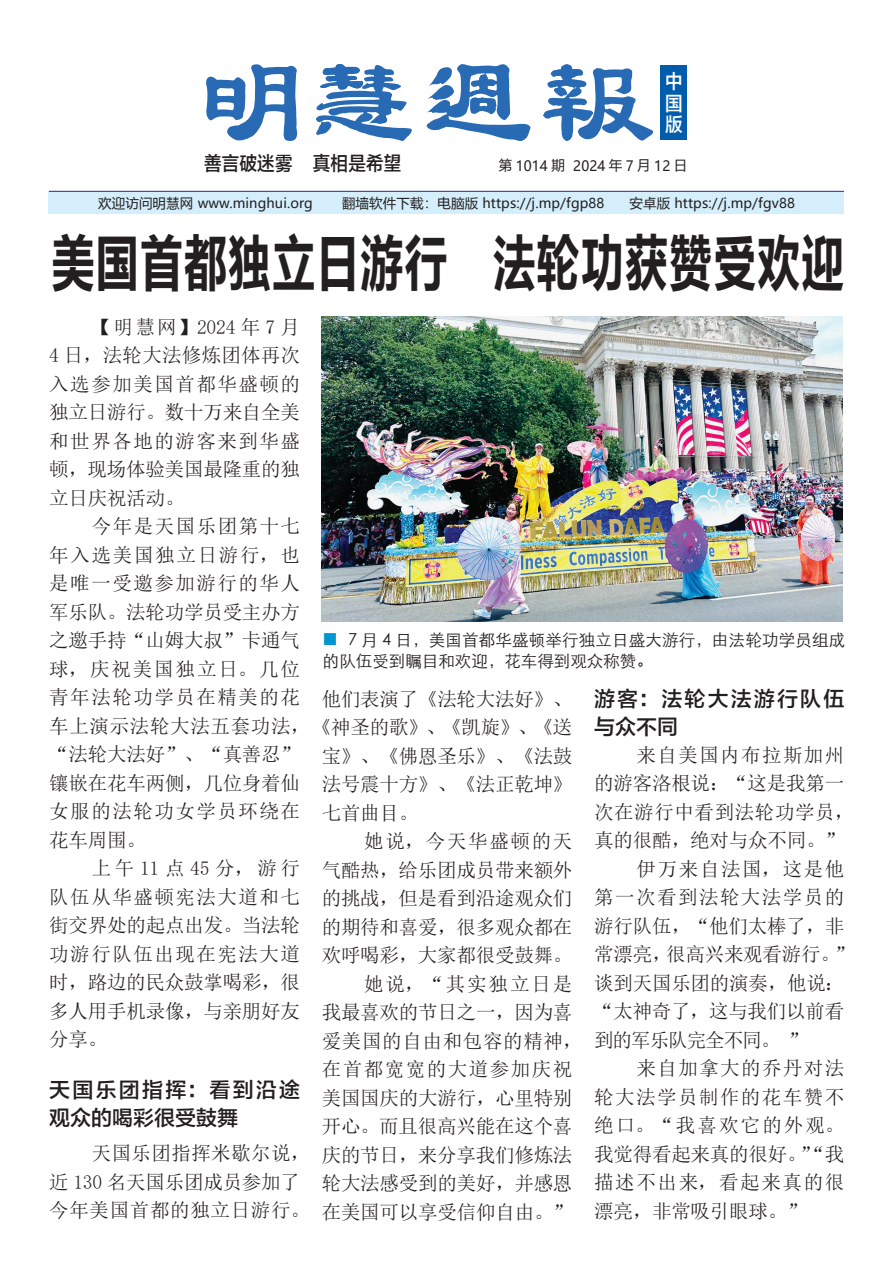
<style>
.page{position:relative;width:893px;height:1263px;background:#fff}
.page>*{position:absolute;margin:0;border:0;box-sizing:border-box;transform-origin:0 0}
.t1{font:63px "FZLTCHK GBK1 0";color:#231f20;scale:.7 1}
.t2{font:21px/28.5px "FZLTZHK GBK1 0";letter-spacing:.05em;color:#231f20}
.t3{font:21px/28.5px "FZLTZHK GBK1 0";letter-spacing:.1em;color:#231f20}
.t4{font:19.5px/28.5px "N Sim Sun";letter-spacing:-.01em;color:#231f20;text-align:justify}
.t5{font:19.5px/28.7px "N Sim Sun";letter-spacing:.075em;color:#231f20}
.t6{font:19.5px/28.5px "N Sim Sun";letter-spacing:.02em;color:#231f20}
.t7{font:19.5px "N Sim Sun";letter-spacing:.085em;color:#231f20}
.t8{font:19.5px "N Sim Sun";letter-spacing:.035em;color:#231f20}
.t9{font:19.5px "N Sim Sun";letter-spacing:.03em;color:#231f20}
.t10{font:19.5px "N Sim Sun";letter-spacing:.08em;color:#231f20}
.t11{font:19.5px "N Sim Sun";letter-spacing:.11em;color:#231f20}
.t12{font:19.5px "N Sim Sun";letter-spacing:-.05em;color:#231f20}
.t13{font:19.5px "N Sim Sun";letter-spacing:.1em;color:#231f20}
.t14{font:19.5px "FZLTZHK GBK1 0";letter-spacing:.01em;color:#231f20;scale:.9 1}
.t15{font:19.5px/21.5px "FZLTZHK GBK1 0";color:#fff;text-align:justify;scale:.9 1}
.t16{font:16.5px/21px "ST Xihei";letter-spacing:.01em;color:#231f20}
.t17{font:14.1px "Microsoft Ya Hei";letter-spacing:.01em;color:#231f20;scale:.95 1}
.t18{font:13.5px "Microsoft Ya Hei";letter-spacing:.01em;color:#231f20}
.s1{font-size:13.5px}
</style>
<div class="page">
<div style="left:49px;top:191px;width:795px;height:23px;background:#d4effb"></div>
<hr style="left:49px;top:191px;width:795px;height:1px;background:#2a318b">
<div style="left:660px;top:65px;width:27px;height:75px;background:#015dac"></div>
<svg style="left:206px;top:64px;width:92px;height:77px"></svg>
<svg style="left:316px;top:64px;width:96px;height:77px"></svg>
<svg style="left:426px;top:64px;width:105px;height:77px"></svg>
<svg style="left:543px;top:64px;width:111px;height:77px"></svg>
<img style="left:321px;top:317px;width:522px;height:304px">
<p class="t15" style="left:665px;top:71px;width:21px">中国版</p>
<p class="t14" style="left:204px;top:152px;width:221px">善言破迷雾 真相是希望</p>
<p class="t17" style="left:499px;top:156px;width:200px"><span class="s1">第</span> 1014 <span class="s1">期</span> 2024 <span class="s1">年</span> 7 <span class="s1">月</span> 12 <span class="s1">日</span></p>
<p class="t18" style="left:98px;top:194px;width:216px">欢迎访问明慧网 www.minghui.org</p>
<p class="t18" style="left:342px;top:194px;width:264px">翻墙软件下载：电脑版 https://j.mp/fgp88</p>
<p class="t18" style="left:629px;top:194px;width:167px">安卓版 https://j.mp/fgv88</p>
<h1 class="t1" style="left:51px;top:228px;width:1135px">美国首都独立日游行　法轮功获赞受欢迎</h1>
<p class="t4" style="left:49px;top:312px;width:252px;text-indent:43px">【明慧网】2024 年 7 月4 日，法轮大法修炼团体再次入选参加美国首都华盛顿的独立日游行。数十万来自全美和世界各地的游客来到华盛顿，现场体验美国最隆重的独立日庆祝活动。</p>
<p class="t5" style="left:49px;top:512px;width:525px;text-indent:43px">今年是天国乐团第十七<br>年入选美国独立日游行，也<br>是唯一受邀参加游行的华人<br>军乐队。法轮功学员受主办方<br>之邀手持“山姆大叔”卡通气<br>球，庆祝美国独立日。几位<br>青年法轮功学员在精美的花<br>车上演示法轮大法五套功法，《神圣的歌》、《凯旋》、《送</p>
<p class="t4" style="left:49px;top:740px;width:252px">“法轮大法好”、“真善忍”镶嵌在花车两侧，几位身着仙女服的法轮功女学员环绕在花车周围。</p>
<p class="t4" style="left:49px;top:854px;width:252px;text-indent:43px">上午11点45分，游行队伍从华盛顿宪法大道和七街交界处的起点出发。当法轮功游行队伍出现在宪法大道时，路边的民众鼓掌喝彩，很多人用手机录像，与亲朋好友分享。</p>
<p class="t2" style="left:49px;top:1076px;width:252px">天国乐团指挥：看到沿途观众的喝彩很受鼓舞</p>
<p class="t6" style="left:49px;top:1139px;width:262px;text-indent:43px">天国乐团指挥米歇尔说，近 130 名天国乐团成员参加了今年美国首都的独立日游行。</p>
<p class="t16" style="left:323px;top:628px;width:524px;text-indent:25px">7 月 4 日，美国首都华盛顿举行独立日盛大游行，由法轮功学员组成的队伍受到瞩目和欢迎，花车得到观众称赞。</p>
<p class="t3" style="left:594px;top:685px;width:252px">游客：法轮大法游行队伍与众不同</p>
<p class="t5" style="left:637px;top:740px;width:209px">来自美国内布拉斯加州</p>
<p class="t4" style="left:594px;top:769px;width:252px">的游客洛根说：“这是我第一</p>
<p class="t9" style="left:594px;top:802px;width:261px">次在游行中看到法轮功学员，</p>
<p class="t4" style="left:594px;top:826px;width:252px">真的很酷，绝对与众不同。”</p>
<p class="t7" style="left:637px;top:859px;width:209px">伊万来自法国，这是他</p>
<p class="t5" style="left:594px;top:883px;width:252px">第一次看到法轮大法学员的</p>
<p class="t4" style="left:594px;top:911px;width:252px">游行队伍，“他们太棒了，非</p>
<p class="t4" style="left:594px;top:940px;width:261px">常漂亮，很高兴来观看游行。”</p>
<p class="t4" style="left:594px;top:968px;width:252px">谈到天国乐团的演奏，他说：</p>
<p class="t4" style="left:594px;top:997px;width:252px">“太神奇了，这与我们以前看</p>
<p class="t12" style="left:594px;top:1030px;width:215px">到的军乐队完全不同。 ”</p>
<p class="t5" style="left:637px;top:1054px;width:209px">来自加拿大的乔丹对法</p>
<p class="t5" style="left:594px;top:1082px;width:252px">轮大法学员制作的花车赞不</p>
<p class="t11" style="left:594px;top:1115px;width:252px">绝口。“我喜欢它的外观。</p>
<p class="t4" style="left:594px;top:1139px;width:252px">我觉得看起来真的很好。”“我</p>
<p class="t7" style="left:594px;top:1172px;width:252px">描述不出来，看起来真的很</p>
<p class="t4" style="left:594px;top:1196px;width:214px">漂亮，非常吸引眼球。”</p>
<p class="t4" style="left:322px;top:684px;width:252px">他们表演了《法轮大法好》、</p>
<p class="t4" style="left:322px;top:741px;width:252px">宝》、《佛恩圣乐》、《法鼓法号震十方》、《法正乾坤》七首曲目。</p>
<p class="t7" style="left:364px;top:831px;width:210px">她说，今天华盛顿的天</p>
<p class="t4" style="left:322px;top:855px;width:252px">气酷热，给乐团成员带来额外</p>
<p class="t4" style="left:322px;top:884px;width:252px">的挑战，但是看到沿途观众们</p>
<p class="t4" style="left:322px;top:912px;width:252px">的期待和喜爱，很多观众都在</p>
<p class="t4" style="left:322px;top:941px;width:252px">欢呼喝彩，大家都很受鼓舞。</p>
<p class="t13" style="left:364px;top:974px;width:210px">她说，“其实独立日是</p>
<p class="t4" style="left:322px;top:998px;width:252px">我最喜欢的节日之一，因为喜</p>
<p class="t8" style="left:322px;top:1031px;width:262px">爱美国的自由和包容的精神，</p>
<p class="t10" style="left:322px;top:1059px;width:252px">在首都宽宽的大道参加庆祝</p>
<p class="t4" style="left:322px;top:1083px;width:252px">美国国庆的大游行，心里特别</p>
<p class="t4" style="left:322px;top:1112px;width:252px">开心。而且很高兴能在这个喜</p>
<p class="t4" style="left:322px;top:1140px;width:252px">庆的节日，来分享我们修炼法</p>
<p class="t4" style="left:322px;top:1169px;width:252px">轮大法感受到的美好，并感恩</p>
<p class="t4" style="left:322px;top:1197px;width:252px">在美国可以享受信仰自由。”</p>
</div>
